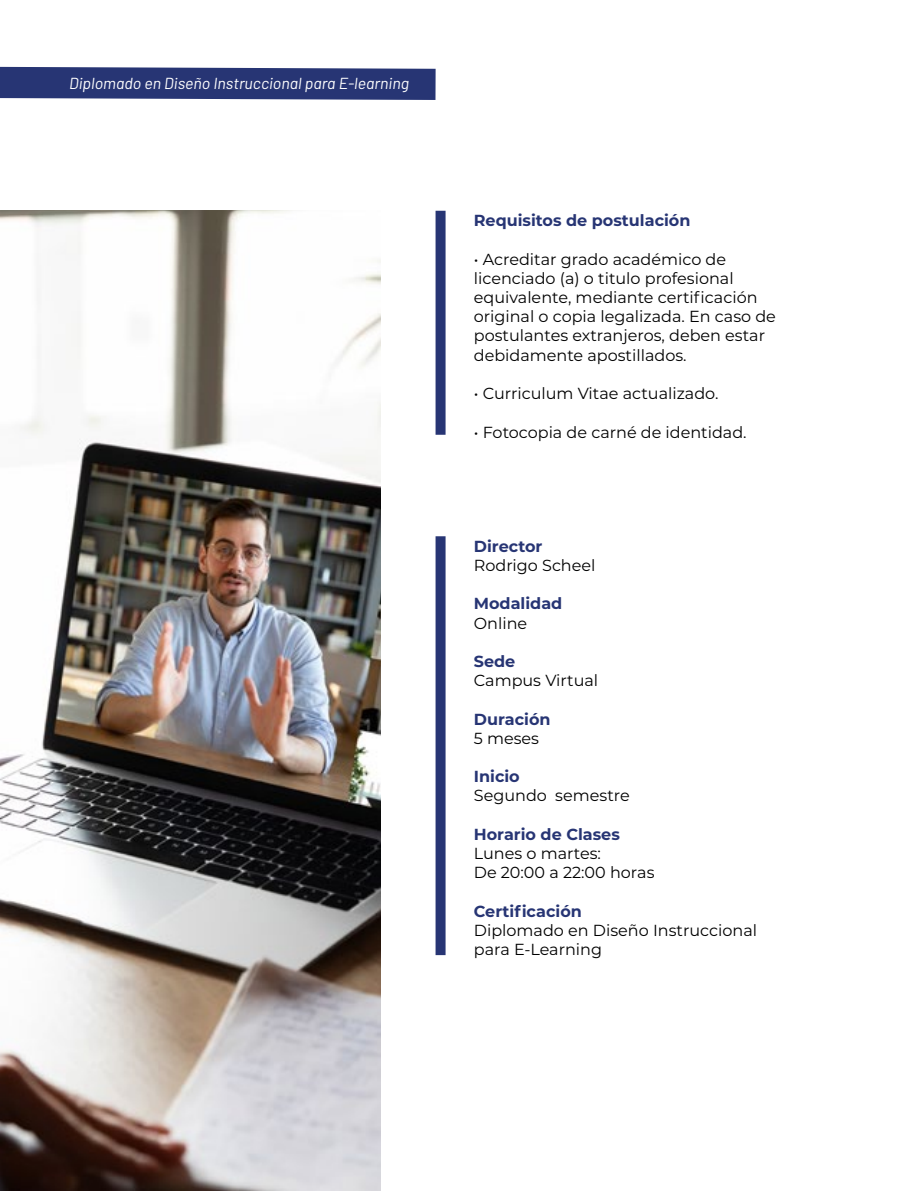
<style>
.page{position:relative;width:908px;height:1191px;background:#fff}
.page>*{position:absolute;margin:0;border:0;box-sizing:border-box;transform-origin:0 0}
.t1{font:16px/19.2px "Montserrat";color:#000}
.t2{font:700 16px "Montserrat";color:#273574}
.t3{font:italic 16px "Barlow";color:#fff}
</style>
<div class="page">
<svg style="left:0;top:67px;width:435px;height:33px;background:#32407b"></svg>
<img style="left:0;top:211px;width:380px;height:980px">
<div style="left:435px;top:211px;width:10px;height:224px;background:#273574"></div>
<div style="left:435px;top:536px;width:10px;height:419px;background:#273574"></div>
<p class="t3" style="left:69px;top:73px;width:341px">Diplomado en Diseño Instruccional para E-learning</p>
<p class="t2" style="left:473px;top:209px;width:218px">Requisitos de postulación</p>
<p class="t1" style="left:473px;top:249px;width:303px">• Acreditar grado académico de licenciado (a) o titulo profesional equivalente, mediante certificación original o copia legalizada. En caso de postulantes extranjeros, deben estar debidamente apostillados.</p>
<p class="t1" style="left:473px;top:383px;width:246px">• Curriculum Vitae actualizado.</p>
<p class="t1" style="left:473px;top:422px;width:274px">• Fotocopia de carné de identidad.</p>
<p class="t2" style="left:473px;top:534px;width:70px">Director</p>
<p class="t1" style="left:473px;top:555px;width:123px">Rodrigo Scheel</p>
<p class="t2" style="left:473px;top:592px;width:90px">Modalidad</p>
<p class="t1" style="left:473px;top:613px;width:55px">Online</p>
<p class="t2" style="left:473px;top:650px;width:43px">Sede</p>
<p class="t1" style="left:473px;top:670px;width:126px">Campus Virtual</p>
<p class="t2" style="left:473px;top:707px;width:78px">Duración</p>
<p class="t1" style="left:473px;top:728px;width:67px">5 meses</p>
<p class="t2" style="left:473px;top:765px;width:47px">Inicio</p>
<p class="t1" style="left:473px;top:785px;width:157px">Segundo semestre</p>
<p class="t2" style="left:473px;top:822px;width:147px">Horario de Clases</p>
<p class="t1" style="left:473px;top:843px;width:182px">Lunes o martes:<br>De 20:00 a 22:00 horas</p>
<p class="t2" style="left:473px;top:899px;width:109px">Certificación</p>
<p class="t1" style="left:473px;top:920px;width:284px">Diplomado en Diseño Instruccional para E-Learning</p>
</div>
